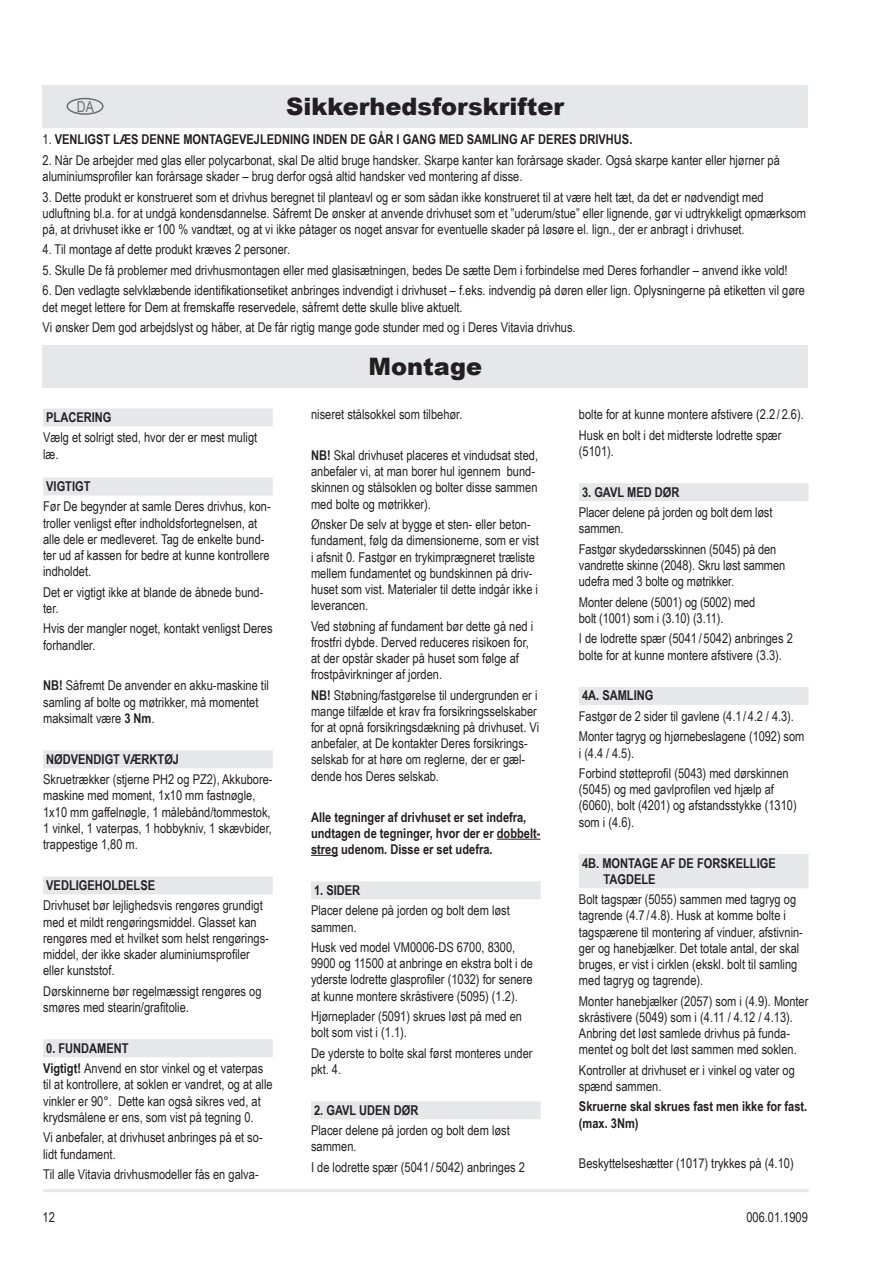
<style>
.page{position:relative;width:893px;height:1263px;background:#fff}
.page>*{position:absolute;margin:0;border:0;box-sizing:border-box;transform-origin:0 0}
.t1{font:900 24px "Arial";color:#231f20}
.t2{font:15px "Arial Narrow";color:#6c6d70}
.t3{font:13.5px/16.2px "Arial Narrow";color:#231f20}
.t4{font:700 13.5px/16.2px "Arial Narrow";color:#231f20}
.s1{font-weight:400}
.s2{font-weight:700}
</style>
<div class="page">
<hr style="left:43px;top:1189px;width:766px;height:3px;background:#e6e7e9">
<div style="left:43px;top:345px;width:765px;height:43px;background:#e6e7e9"></div>
<div style="left:43px;top:85px;width:765px;height:43px;background:#e6e7e9"></div>
<div style="left:66px;top:98px;width:38px;height:17px;border:2px solid #6c6d70;border-radius:50%"></div>
<div style="left:43px;top:408px;width:230px;height:18px;background:#e6e7e9"></div>
<div style="left:43px;top:477px;width:230px;height:18px;background:#e6e7e9"></div>
<div style="left:43px;top:750px;width:230px;height:18px;background:#e6e7e9"></div>
<div style="left:43px;top:876px;width:230px;height:18px;background:#e6e7e9"></div>
<div style="left:43px;top:1039px;width:230px;height:18px;background:#e6e7e9"></div>
<hr style="left:497px;top:839px;width:43px;height:1px;background:#231f20">
<svg style="left:311px;top:855px;width:27px;height:1px"></svg>
<div style="left:311px;top:881px;width:230px;height:18px;background:#e6e7e9"></div>
<div style="left:311px;top:1101px;width:230px;height:18px;background:#e6e7e9"></div>
<div style="left:579px;top:483px;width:230px;height:18px;background:#e6e7e9"></div>
<div style="left:579px;top:687px;width:230px;height:18px;background:#e6e7e9"></div>
<div style="left:579px;top:854px;width:230px;height:18px;background:#e6e7e9"></div>
<div style="left:579px;top:870px;width:230px;height:18px;background:#e6e7e9"></div>
<p class="t2" style="left:77px;top:95px;width:19px">DA</p>
<h1 class="t1" style="left:286px;top:89px;width:280px">Sikkerhedsforskrifter</h1>
<p class="t4" style="left:43px;top:131px;width:591px"><span class="s1">1.</span> VENLIGST LÆS DENNE MONTAGEVEJLEDNING INDEN DE GÅR I GANG MED SAMLING AF DERES DRIVHUS.</p>
<p class="t3" style="left:43px;top:152px;width:739px">2. Når De arbejder med glas eller polycarbonat, skal De altid bruge handsker. Skarpe kanter kan forårsage skader. Også skarpe kanter eller hjørner på aluminiumsprofiler kan forårsage skader – brug derfor også altid handsker ved montering af disse.</p>
<p class="t3" style="left:43px;top:188px;width:765px">3. Dette produkt er konstrueret som et drivhus beregnet til planteavl og er som sådan ikke konstrueret til at være helt tæt, da det er nødvendigt med udluftning bl.a. for at undgå kondensdannelse. Såfremt De ønsker at anvende drivhuset som et ”uderum/stue” eller lignende, gør vi udtrykkeligt opmærksom på, at drivhuset ikke er 100 % vandtæt, og at vi ikke påtager os noget ansvar for eventuelle skader på løsøre el. lign., der er anbragt i drivhuset.</p>
<p class="t3" style="left:43px;top:241px;width:249px">4. Til montage af dette produkt kræves 2 personer.</p>
<p class="t3" style="left:43px;top:262px;width:747px">5. Skulle De få problemer med drivhusmontagen eller med glasisætningen, bedes De sætte Dem i forbindelse med Deres forhandler – anvend ikke vold!</p>
<p class="t3" style="left:43px;top:282px;width:764px">6. Den vedlagte selvklæbende identifikationsetiket anbringes indvendigt i drivhuset – f.eks. indvendig på døren eller lign. Oplysningerne på etiketten vil gøre det meget lettere for Dem at fremskaffe reservedele, såfremt dette skulle blive aktuelt.</p>
<p class="t3" style="left:43px;top:319px;width:535px">Vi ønsker Dem god arbejdslyst og håber, at De får rigtig mange gode stunder med og i Deres Vitavia drivhus.</p>
<p class="t4" style="left:46px;top:408px;width:67px">PLACERING</p>
<p class="t3" style="left:43px;top:429px;width:216px">Vælg et solrigt sted, hvor der er mest muligt læ.</p>
<p class="t4" style="left:46px;top:477px;width:46px">VIGTIGT</p>
<p class="t3" style="left:43px;top:498px;width:229px">Før De begynder at samle Deres drivhus, kon&shy;troller venligst efter indholdsfortegnelsen, at alle dele er medleveret. Tag de enkelte bund&shy;ter ud af kassen for bedre at kunne kontrollere indholdet.</p>
<p class="t3" style="left:43px;top:583px;width:222px">Det er vigtigt ikke at blande de åbnede bund&shy;ter.</p>
<p class="t3" style="left:43px;top:620px;width:231px">Hvis der mangler noget, kontakt venligst Deres forhandler.</p>
<p class="t3" style="left:43px;top:677px;width:227px"><span class="s2">NB!</span> Såfremt De anvender en akku-maskine til samling af bolte og møtrikker, må momentet maksimalt være <span class="s2">3 Nm</span>.</p>
<p class="t4" style="left:46px;top:750px;width:134px">NØDVENDIGT VÆRKTØJ</p>
<p class="t3" style="left:43px;top:771px;width:231px">Skruetrækker (stjerne PH2 og PZ2), Akkubore&shy;maskine med moment, 1x10 mm fastnøgle, 1x10 mm gaffelnøgle, 1 målebånd/tommestok, 1 vinkel, 1 vaterpas, 1 hobbykniv, 1 skævbider, trappestige 1,80 m.</p>
<p class="t4" style="left:46px;top:876px;width:110px">VEDLIGEHOLDELSE</p>
<p class="t3" style="left:43px;top:897px;width:227px">Drivhuset bør lejlighedsvis rengøres grundigt med et mildt rengøringsmiddel. Glasset kan rengøres med et hvilket som helst rengørings&shy;middel, der ikke skader aluminiumsprofiler eller kunststof.</p>
<p class="t3" style="left:43px;top:982px;width:220px">Dørskinnerne bør regelmæssigt rengøres og smøres med stearin/grafitolie.</p>
<p class="t3" style="left:43px;top:1037px;width:222px;line-height:20.4px"><span class="s2">0. FUNDAMENT<br>Vigtigt!</span> Anvend en stor vinkel og et vaterpas</p>
<p class="t3" style="left:43px;top:1076px;width:231px">til at kontrollere, at soklen er vandret, og at alle vinkler er 90°. Dette kan også sikres ved, at krydsmålene er ens, som vist på tegning 0.</p>
<p class="t3" style="left:43px;top:1129px;width:221px">Vi anbefaler, at drivhuset anbringes på et so&shy;lidt fundament.</p>
<p class="t3" style="left:43px;top:1165px;width:217px">Til alle Vitavia drivhusmodeller fås en galva-</p>
<p class="t3" style="left:43px;top:1208px;width:14px">12</p>
<h1 class="t1" style="left:368px;top:349px;width:115px">Montage</h1>
<p class="t3" style="left:311px;top:406px;width:153px">niseret stålsokkel som tilbehør.</p>
<p class="t3" style="left:311px;top:447px;width:229px"><span class="s2">NB!</span> Skal drivhuset placeres et vindudsat sted, anbefaler vi, at man borer hul igennem bund&shy;skinnen og stålsoklen og bolter disse sammen med bolte og møtrikker).</p>
<p class="t3" style="left:311px;top:516px;width:229px">Ønsker De selv at bygge et sten- eller beton&shy;fundament, følg da dimensionerne, som er vist i afsnit 0. Fastgør en trykimprægneret træliste mellem fundamentet og bundskinnen på driv&shy;huset som vist. Materialer til dette indgår ikke i leverancen.</p>
<p class="t3" style="left:311px;top:617px;width:224px">Ved støbning af fundament bør dette gå ned i frostfri dybde. Derved reduceres risikoen for, at der opstår skader på huset som følge af frostpåvirkninger af jorden.</p>
<p class="t3" style="left:311px;top:686px;width:230px"><span class="s2">NB!</span> Støbning/fastgørelse til undergrunden er i mange tilfælde et krav fra forsikringsselskaber for at opnå forsikringsdækning på drivhuset. Vi anbefaler, at De kontakter Deres forsikrings&shy;selskab for at høre om reglerne, der er gæl&shy;dende hos Deres selskab.</p>
<p class="t4" style="left:311px;top:808px;width:231px">Alle tegninger af drivhuset er set indefra, undtagen de tegninger, hvor der er dobbelt&shy;streg udenom. Disse er set udefra.</p>
<p class="t4" style="left:314px;top:881px;width:26px">1. Sider</p>
<p class="t3" style="left:311px;top:902px;width:200px">Placer delene på jorden og bolt dem løst sammen.</p>
<p class="t3" style="left:311px;top:938px;width:223px">Husk ved model VM0006-DS 6700, 8300, 9900 og 11500 at anbringe en ekstra bolt i de yderste lodrette glasprofiler (1032) for senere at kunne montere skråstivere (5095) (1.2).</p>
<p class="t3" style="left:311px;top:1008px;width:213px">Hjørneplader (5091) skrues løst på med en bolt som vist i (1.1).</p>
<p class="t3" style="left:311px;top:1044px;width:223px">De yderste to bolte skal først monteres under pkt. 4.</p>
<p class="t4" style="left:314px;top:1101px;width:54px">2. Gavl uden</p>
<p class="t4" style="left:394px;top:1101px;width:7px">dør</p>
<p class="t3" style="left:311px;top:1122px;width:200px">Placer delene på jorden og bolt dem løst sammen.</p>
<p class="t3" style="left:311px;top:1158px;width:215px">I de lodrette spær (5041 / 5042) anbringes 2</p>
<p class="t3" style="left:579px;top:404px;width:226px;line-height:20.4px">bolte for at kunne montere afstivere (2.2 / 2.6).<br>Husk en bolt i det midterste lodrette spær</p>
<p class="t3" style="left:579px;top:442px;width:37px">(5101).</p>
<p class="t4" style="left:582px;top:483px;width:54px">3. Gavl med</p>
<p class="t4" style="left:655px;top:483px;width:7px">dør</p>
<p class="t3" style="left:579px;top:504px;width:195px">Placer delene på jorden og bolt dem løst sammen.</p>
<p class="t3" style="left:579px;top:540px;width:208px">Fastgør skydedørsskinnen (5045) på den vandrette skinne (2048). Skru løst sammen udefra med 3 bolte og møtrikker.</p>
<p class="t3" style="left:579px;top:593px;width:178px">Monter delene (5001) og (5002) med bolt (1001) som i (3.10) (3.11).</p>
<p class="t3" style="left:579px;top:630px;width:215px">I de lodrette spær (5041 / 5042) anbringes 2 bolte for at kunne montere afstivere (3.3).</p>
<p class="t4" style="left:582px;top:687px;width:35px">4A. Samling</p>
<p class="t3" style="left:579px;top:705px;width:227px;line-height:20.4px">Fastgør de 2 sider til gavlene (4.1 / 4.2 / 4.3).<br>Monter tagryg og hjørnebeslagene (1092) som</p>
<p class="t3" style="left:579px;top:742px;width:211px;line-height:20.4px">i (4.4 / 4.5).<br>Forbind støtteprofil (5043) med dørskinnen</p>
<p class="t3" style="left:579px;top:781px;width:219px">(5045) og med gavlprofilen ved hjælp af (6060), bolt (4201) og afstandsstykke (1310) som i (4.6).</p>
<p class="t4" style="left:582px;top:854px;width:39px">4B. Montage</p>
<p class="t4" style="left:661px;top:854px;width:45px">afdefors</p>
<p class="t4" style="left:728px;top:854px;width:16px">kellige</p>
<p class="t4" style="left:604px;top:870px;width:8px">tagdele</p>
<p class="t3" style="left:579px;top:891px;width:226px">Bolt tagspær (5055) sammen med tagryg og tagrende (4.7 / 4.8). Husk at komme bolte i tagspærene til montering af vinduer, afstivnin&shy;ger og hanebjælker. Det totale antal, der skal bruges, er vist i cirklen (ekskl. bolt til samling med tagryg og tagrende).</p>
<p class="t3" style="left:579px;top:992px;width:231px">Monter hanebjælker (2057) som i (4.9). Monter skråstivere (5049) som i (4.11 / 4.12 / 4.13).<br>Anbring det løst samlede drivhus på funda&shy;mentet og bolt det løst sammen med soklen.</p>
<p class="t3" style="left:579px;top:1061px;width:217px">Kontroller at drivhuset er i vinkel og vater og spænd sammen.</p>
<p class="t4" style="left:579px;top:1098px;width:230px">Skruerne skal skrues fast men ikke for fast. (max. 3Nm)</p>
<p class="t3" style="left:579px;top:1155px;width:216px">Beskyttelseshætter (1017) trykkes på (4.10)</p>
<p class="t3" style="left:746px;top:1208px;width:63px">006.01.1909</p>
</div>
